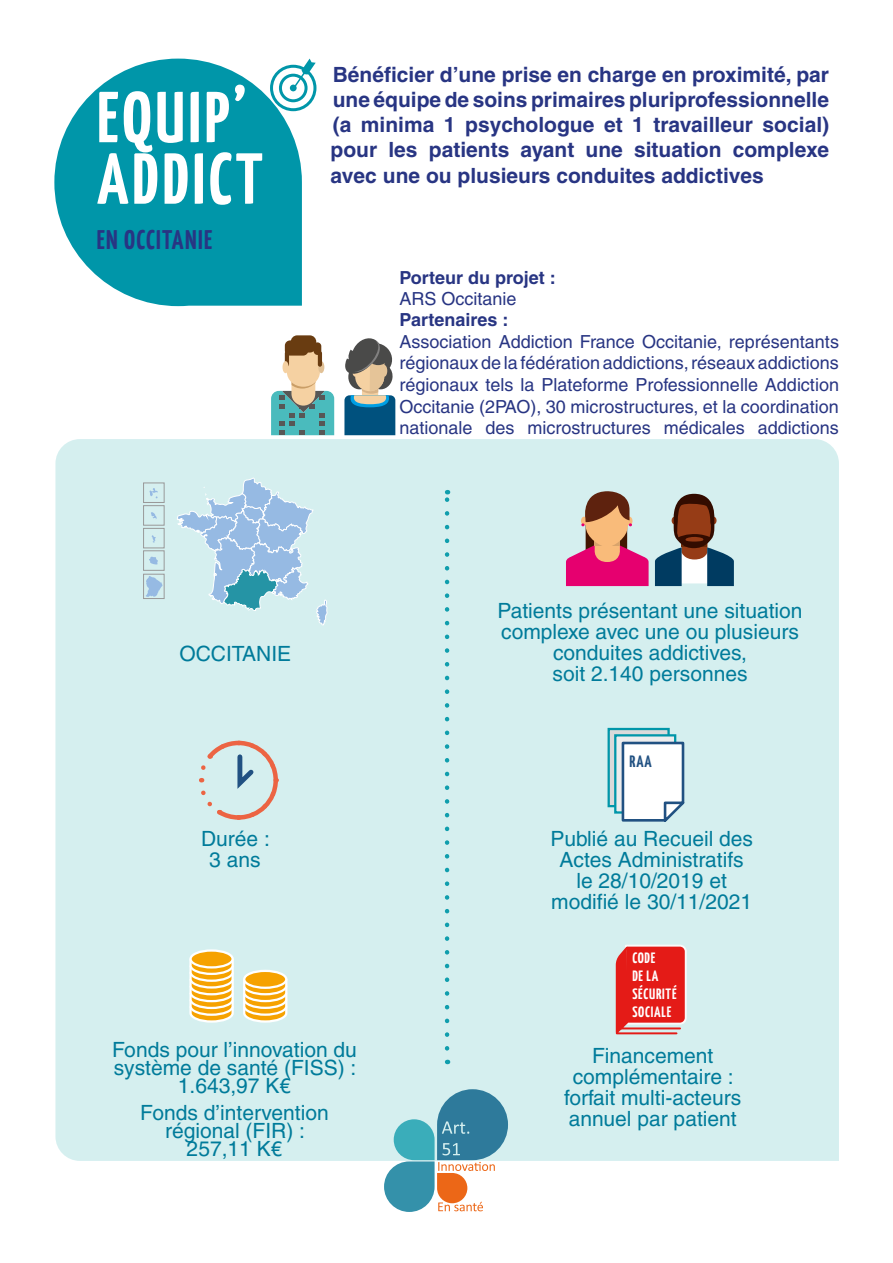
<style>
.page{position:relative;width:893px;height:1263px;background:#fff}
.page>*{position:absolute;margin:0;border:0;box-sizing:border-box;transform-origin:0 0}
.t1{font:700 72px/61.5px "Yanone Kaffeesatz";letter-spacing:.05em;color:#fff}
.t2{font:700 27px "Yanone Kaffeesatz";letter-spacing:.05em;color:#283583}
.t3{font:21px/21px "Helvetica";color:#007b9a;text-align:center}
.t4{font:700 21px/25.2px "Helvetica";color:#283583;text-align:justify}
.t5{font:18px/21.6px "Helvetica";color:#283583;text-align:justify}
.t6{font:700 18px "Helvetica";color:#283583}
.t7{font:700 16.5px "Yanone Kaffeesatz";color:#215182}
.t8{font:700 15px/18px "Yanone Kaffeesatz";letter-spacing:.05em;color:#fff}
</style>
<div class="page">
<svg style="left:384px;top:1161px;width:111px;height:51px"></svg>
<div style="left:55px;top:439px;width:784px;height:722px;background:#d5efef"></div>
<svg style="left:615px;top:944px;width:73px;height:93px;background:#e34441"></svg>
<svg style="left:242px;top:977px;width:47px;height:47px"></svg>
<svg style="left:188px;top:956px;width:47px;height:68px"></svg>
<svg style="left:191px;top:950px;width:42px;height:17px"></svg>
<div style="left:189px;top:949px;width:45px;height:19px;border:2px solid #fff;border-radius:50%"></div>
<div style="left:244px;top:971px;width:42px;height:17px;background:#f6a200;border-radius:50%"></div>
<div style="left:243px;top:970px;width:44px;height:19px;border:2px solid #fff;border-radius:50%"></div>
<svg style="left:177px;top:477px;width:151px;height:149px;background:#b8d8e8"></svg>
<svg style="left:143px;top:483px;width:21px;height:116px;background:#c3dbe1"></svg>
<svg style="left:196px;top:738px;width:84px;height:84px;background:#d2d9d6"></svg>
<svg style="left:271px;top:340px;width:63px;height:95px"></svg>
<hr style="left:285px;top:351px;width:4px;height:16px;background:#693c11;border-radius:2px">
<div style="left:282px;top:361px;width:7px;height:12px;background:#f5d1a2;border-radius:50%"></div>
<div style="left:318px;top:361px;width:6px;height:12px;background:#e1c196;border-radius:50%"></div>
<div style="left:285px;top:340px;width:23px;height:16px;background:#693c11;border-radius:5px"></div>
<div style="left:291px;top:335px;width:25px;height:18px;background:#693c11;border-radius:6px"></div>
<div style="left:314px;top:342px;width:7px;height:13px;background:#693c11;border-radius:4px"></div>
<hr style="left:318px;top:351px;width:4px;height:16px;background:#693c11;border-radius:2px">
<svg style="left:344px;top:338px;width:51px;height:97px"></svg>
<svg style="left:606px;top:727px;width:81px;height:96px"></svg>
<svg style="left:566px;top:491px;width:83px;height:95px;background:#cf788e"></svg>
<svg style="left:655px;top:494px;width:79px;height:92px;background:#86898a"></svg>
<div style="left:279px;top:74px;width:29px;height:28px;border:3px solid #0096a9;border-radius:50%"></div>
<svg style="left:302px;top:59px;width:14px;height:31px"></svg>
<svg style="left:54px;top:59px;width:248px;height:247px;background:#27a6b6"></svg>
<h1 class="t1" style="left:97px;top:85px;width:167px">EQUIP’<br>ADDICT</h1>
<p class="t2" style="left:97px;top:223px;width:117px">EN OCCITANIE</p>
<p class="t4" style="left:331px;top:61px;width:500px">Bénéficier d’une prise en charge en proximité, par une équipe de soins primaires pluriprofessionnelle (a minima 1 psychologue et 1 travailleur social) pour les patients ayant une situation complexe avec une ou plusieurs conduites addictives</p>
<p class="t6" style="left:400px;top:266px;width:158px">Porteur du projet :</p>
<p class="t5" style="left:400px;top:288px;width:119px">ARS Occitanie</p>
<p class="t6" style="left:400px;top:309px;width:110px">Partenaires :</p>
<p class="t5" style="left:400px;top:331px;width:441px">Association Addiction France Occitanie, représentants régionaux de la fédération addictions, réseaux addictions régionaux tels la Plateforme Professionnelle Addiction Occitanie (2PAO), 30 microstructures, et la coordination nationale des microstructures médicales addictions</p>
<p class="t3" style="left:179px;top:643px;width:113px">OCCITANIE</p>
<p class="t3" style="left:201px;top:828px;width:70px">Durée :<br>3 ans</p>
<p class="t3" style="left:498px;top:600px;width:307px">Patients présentant une situation complexe avec une ou plusieurs conduites addictives,<br>soit 2.140 personnes</p>
<p class="t7" style="left:629px;top:751px;width:24px">RAA</p>
<p class="t3" style="left:550px;top:828px;width:204px">Publié au Recueil des<br>Actes Administratifs le 28/10/2019 et modifié le 30/11/2021</p>
<p class="t8" style="left:632px;top:949px;width:46px">CODE<br>DE LA<br>SÉCURITÉ<br>SOCIALE</p>
<p class="t3" style="left:112px;top:1041px;width:246px;line-height:18px">Fonds pour l’innovation du système de santé (FISS) :<br>1.643,97 K€</p>
<p class="t3" style="left:140px;top:1104px;width:190px;line-height:18px">Fonds d’intervention régional (FIR) :<br>257,11 K€</p>
<p class="t3" style="left:564px;top:1045px;width:179px">Financement complémentaire : forfait multi-acteurs annuel par patient</p>
</div>
